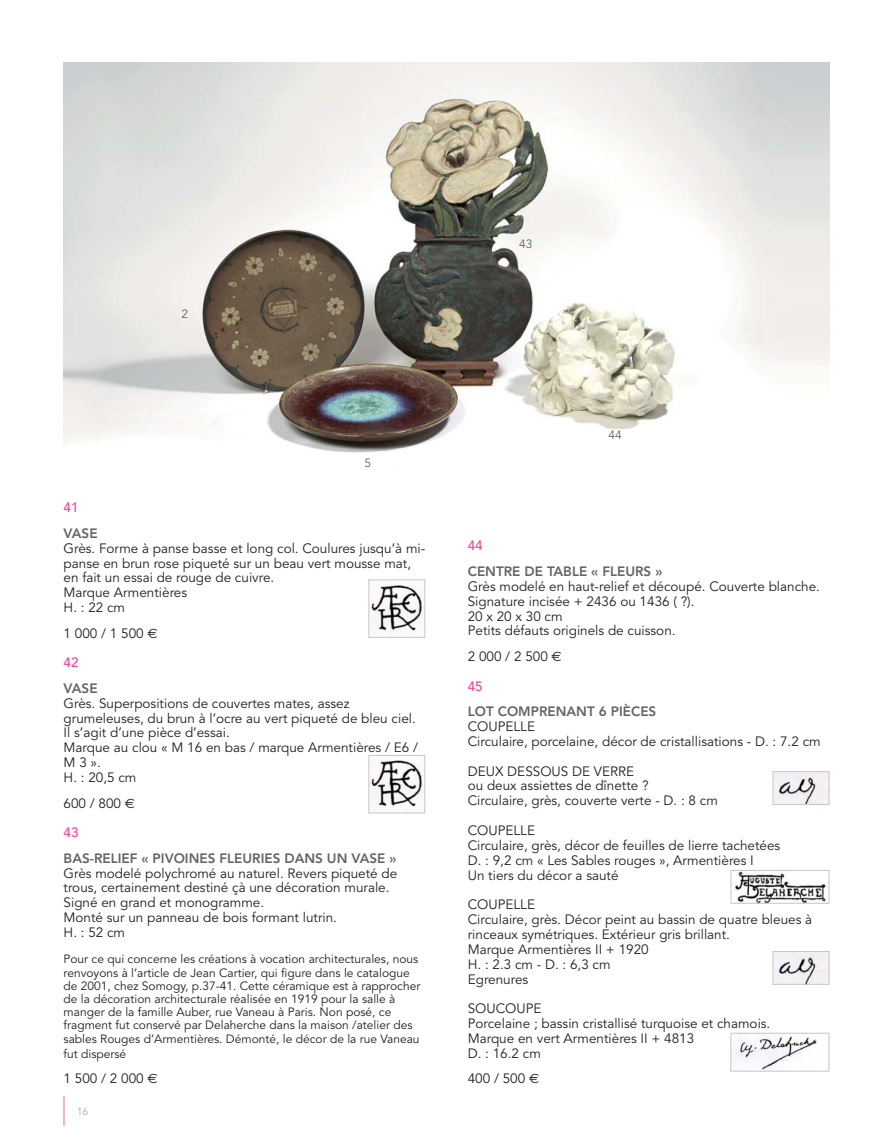
<style>
.page{position:relative;width:893px;height:1146px;background:#fff}
.page>*{position:absolute;margin:0;border:0;box-sizing:border-box;transform-origin:0 0}
.t1{font:13.5px/14.9px "Avenir LT Std";color:#231f20}
.t2{font:800 13.5px "Avenir LT Std";color:#636466}
.t3{font:500 13.5px "Avenir LT Std";color:#ee4799}
.t4{font:12px/13.2px "Avenir LT Std";color:#231f20}
.t5{font:12px "Avenir LT Std";color:#636466}
.t6{font:10.5px "Avenir LT Std";color:#a9acae}
.s1{font-family:"Euro Sans"}
</style>
<div class="page">
<img style="left:64px;top:63px;width:765px;height:390px">
<img style="left:370px;top:585px;width:53px;height:48px">
<div style="left:368px;top:579px;width:57px;height:58px;border:1px solid #c3c7ca"></div>
<img style="left:371px;top:760px;width:52px;height:49px">
<div style="left:368px;top:755px;width:57px;height:58px;border:1px solid #c3c7ca"></div>
<img style="left:734px;top:1035px;width:84px;height:34px">
<div style="left:730px;top:1032px;width:99px;height:39px;border:1px solid #c3c7ca"></div>
<img style="left:774px;top:773px;width:53px;height:29px">
<div style="left:772px;top:771px;width:57px;height:33px;border:1px solid #c3c7ca"></div>
<img style="left:774px;top:953px;width:53px;height:29px">
<div style="left:772px;top:951px;width:57px;height:33px;border:1px solid #c3c7ca"></div>
<img style="left:735px;top:872px;width:91px;height:29px">
<div style="left:730px;top:870px;width:99px;height:33px;border:1px solid #c3c7ca"></div>
<svg style="left:64px;top:1096px;width:1px;height:29px"></svg>
<p class="t5" style="left:181px;top:309px;width:8px">2</p>
<p class="t5" style="left:519px;top:238px;width:15px">43</p>
<p class="t5" style="left:364px;top:457px;width:8px">5</p>
<p class="t3" style="left:64px;top:502px;width:17px">41</p>
<p class="t2" style="left:64px;top:527px;width:36px">VASE</p>
<p class="t1" style="left:64px;top:541px;width:363px">Grès. Forme à panse basse et long col. Coulures jusqu’à mi&shy;panse en brun rose piqueté sur un beau vert mousse mat, en fait un essai de rouge de cuivre.<br>Marque Armentières<br>H. : 22 cm</p>
<p class="t1" style="left:64px;top:626px;width:95px">1 000 / 1 500 <span class="s1">€</span></p>
<p class="t3" style="left:64px;top:657px;width:17px">42</p>
<p class="t2" style="left:64px;top:682px;width:36px">VASE</p>
<p class="t1" style="left:64px;top:696px;width:356px">Grès. Superpositions de couvertes mates, assez grumeleuses, du brun à l’ocre au vert piqueté de bleu ciel.<br>Il s’agit d’une pièce d’essai.<br>Marque au clou « M 16 en bas / marque Armentières / E6 / M 3 ».<br>H. : 20,5 cm</p>
<p class="t1" style="left:64px;top:796px;width:73px">600 / 800 <span class="s1">€</span></p>
<p class="t3" style="left:64px;top:826px;width:17px">43</p>
<p class="t2" style="left:64px;top:852px;width:334px">BAS-RELIEF « PIVOINES FLEURIES DANS UN VASE »</p>
<p class="t1" style="left:64px;top:866px;width:335px">Grès modelé polychromé au naturel. Revers piqueté de trous, certainement destiné çà une décoration murale.<br>Signé en grand et monogramme.<br>Monté sur un panneau de bois formant lutrin.<br>H. : 52 cm</p>
<p class="t4" style="left:64px;top:953px;width:358px">Pour ce qui concerne les créations à vocation architecturales, nous renvoyons à l’article de Jean Cartier, qui figure dans le catalogue de 2001, chez Somogy, p.37-41. Cette céramique est à rapprocher de la décoration architecturale réalisée en 1919 pour la salle à manger de la famille Auber, rue Vaneau à Paris. Non posé, ce fragment fut conservé par Delaherche dans la maison /atelier des sables Rouges d’Armentières. Démonté, le décor de la rue Vaneau</p>
<p class="t4" style="left:64px;top:1047px;width:64px">fut dispersé</p>
<p class="t1" style="left:64px;top:1071px;width:95px">1 500 / 2 000 <span class="s1">€</span></p>
<p class="t6" style="left:77px;top:1106px;width:13px">16</p>
<p class="t5" style="left:608px;top:429px;width:15px">44</p>
<p class="t3" style="left:468px;top:540px;width:17px">44</p>
<p class="t2" style="left:468px;top:565px;width:196px">CENTRE DE TABLE « FLEURS »</p>
<p class="t1" style="left:468px;top:579px;width:354px">Grès modelé en haut-relief et découpé. Couverte blanche.<br>Signature incisée + 2436 ou 1436 ( ?).<br>20 x 20 x 30 cm<br>Petits défauts originels de cuisson.</p>
<p class="t1" style="left:468px;top:650px;width:95px">2 000 / 2 500 <span class="s1">€</span></p>
<p class="t3" style="left:468px;top:680px;width:17px">45</p>
<p class="t2" style="left:468px;top:705px;width:190px">LOT COMPRENANT 6 PIÈCES</p>
<p class="t1" style="left:468px;top:720px;width:354px">COUPELLE<br>Circulaire, porcelaine, décor de cristallisations - D. : 7.2 cm</p>
<p class="t1" style="left:468px;top:764px;width:252px">DEUX DESSOUS DE VERRE<br>ou deux assiettes de dînette ?<br>Circulaire, grès, couverte verte - D. : 8 cm</p>
<p class="t1" style="left:468px;top:824px;width:314px">COUPELLE<br>Circulaire, grès, décor de feuilles de lierre tachetées D. : 9,2 cm « Les Sables rouges », Armentières I<br>Un tiers du décor a sauté</p>
<p class="t1" style="left:468px;top:898px;width:346px">COUPELLE<br>Circulaire, grès. Décor peint au bassin de quatre bleues à rinceaux symétriques. Extérieur gris brillant.<br>Marque Armentières II + 1920<br>H. : 2.3 cm - D. : 6,3 cm<br>Egrenures</p>
<p class="t1" style="left:468px;top:1002px;width:304px">SOUCOUPE<br>Porcelaine ; bassin cristallisé turquoise et chamois.<br>Marque en vert Armentières II + 4813<br>D. : 16.2 cm</p>
<p class="t1" style="left:468px;top:1072px;width:73px">400 / 500 <span class="s1">€</span></p>
</div>
